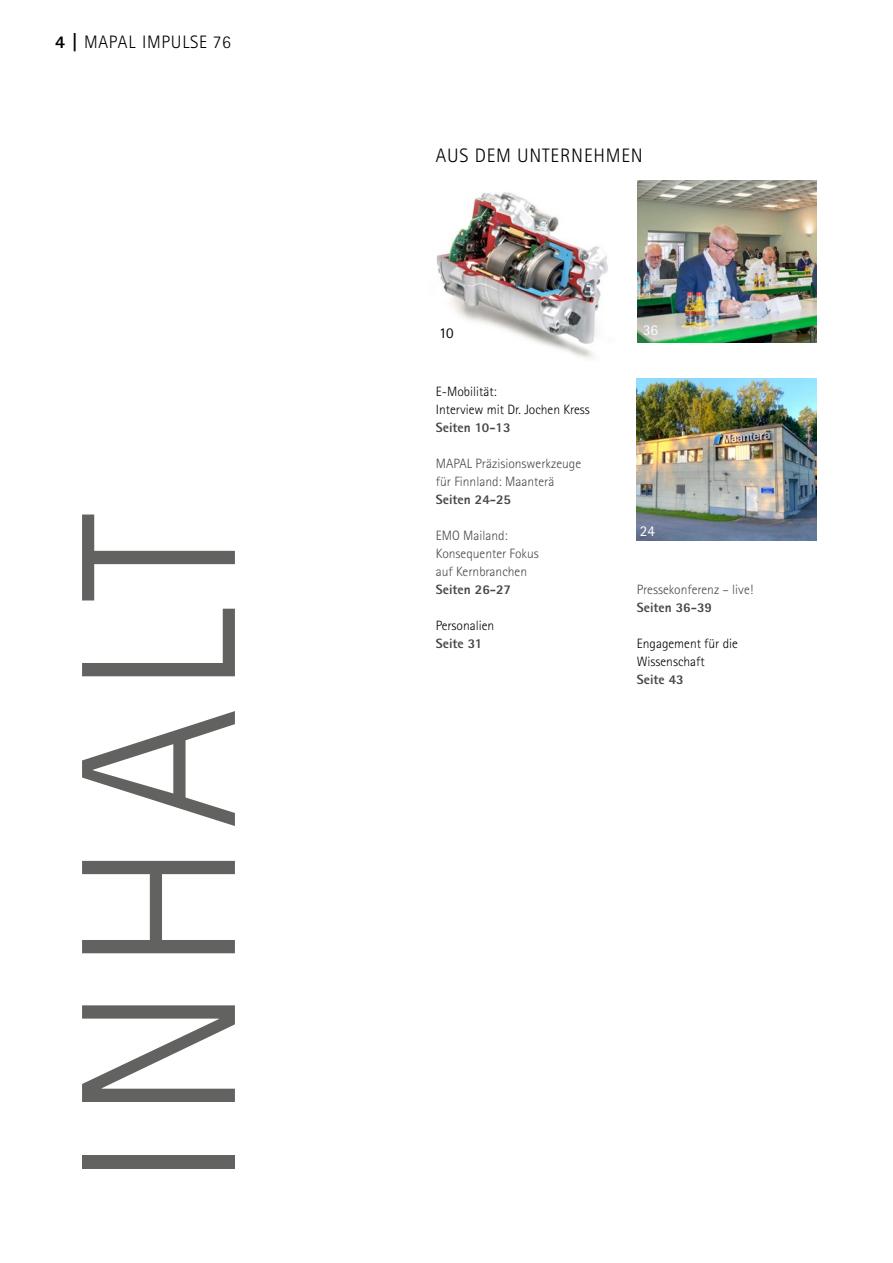
<style>
.page{position:relative;width:893px;height:1263px;background:#fff}
.page>*{position:absolute;margin:0;border:0;box-sizing:border-box;transform-origin:0 0}
.t1{font:300 221.55px "Rotis Sans Serif W1 G";letter-spacing:.06em;color:#626261}
.t2{font:300 19.5px "Rotis Sans Serif W1 G";letter-spacing:.04em;color:#000}
.t3{font:300 18px "Rotis Sans Serif W1 G";letter-spacing:.04em;color:#000}
.t4{font:15px "Rotis Sans Serif W1 G";color:#fff}
.t5{font:15px "Rotis Sans Serif W1 G";color:#000}
.t6{font:300 13.5px/18px "Rotis Sans Serif W1 G";color:#484847}
.t7{font:300 13.5px/18px "Rotis Sans Serif W1 G";color:#000}
.t8{font:800 13.5px "Rotis Sans Serif W1 G";color:#484847}
.s1{font-weight:800}
</style>
<div class="page">
<img style="left:637px;top:180px;width:179px;height:162px">
<img style="left:436px;top:192px;width:172px;height:167px">
<img style="left:637px;top:378px;width:179px;height:162px">
<h3 class="t3" style="left:55px;top:32px;width:177px"><span class="s1">4 |</span> MAPAL IMPULSE 76</h3>
<h1 class="t1" style="left:33px;top:1188px;width:675px;rotate:-90deg">INHALT</h1>
<h2 class="t2" style="left:436px;top:144px;width:208px">AUS DEM UNTERNEHMEN</h2>
<p class="t5" style="left:439px;top:324px;width:16px">10</p>
<p class="t4" style="left:643px;top:321px;width:16px">36</p>
<p class="t7" style="left:436px;top:383px;width:155px">E-Mobilität:<br>Interview mit Dr. Jochen Kress</p>
<p class="t8" style="left:436px;top:419px;width:76px">Seiten 10-13</p>
<p class="t6" style="left:436px;top:455px;width:147px">MAPAL Präzisionswerkzeuge für Finnland: Maanterä</p>
<p class="t8" style="left:436px;top:491px;width:77px">Seiten 24-25</p>
<p class="t6" style="left:436px;top:527px;width:104px">EMO Mailand:<br>Konsequenter Fokus auf Kernbranchen</p>
<p class="t8" style="left:436px;top:581px;width:77px">Seiten 26-27</p>
<p class="t7" style="left:436px;top:617px;width:60px">Personalien</p>
<p class="t8" style="left:436px;top:635px;width:48px">Seite 31</p>
<p class="t4" style="left:640px;top:522px;width:16px">24</p>
<p class="t6" style="left:637px;top:581px;width:118px">Pressekonferenz – live!</p>
<p class="t8" style="left:637px;top:599px;width:77px">Seiten 36-39</p>
<p class="t7" style="left:637px;top:635px;width:103px">Engagement für die<br>Wissenschaft</p>
<p class="t8" style="left:637px;top:671px;width:49px">Seite 43</p>
</div>
